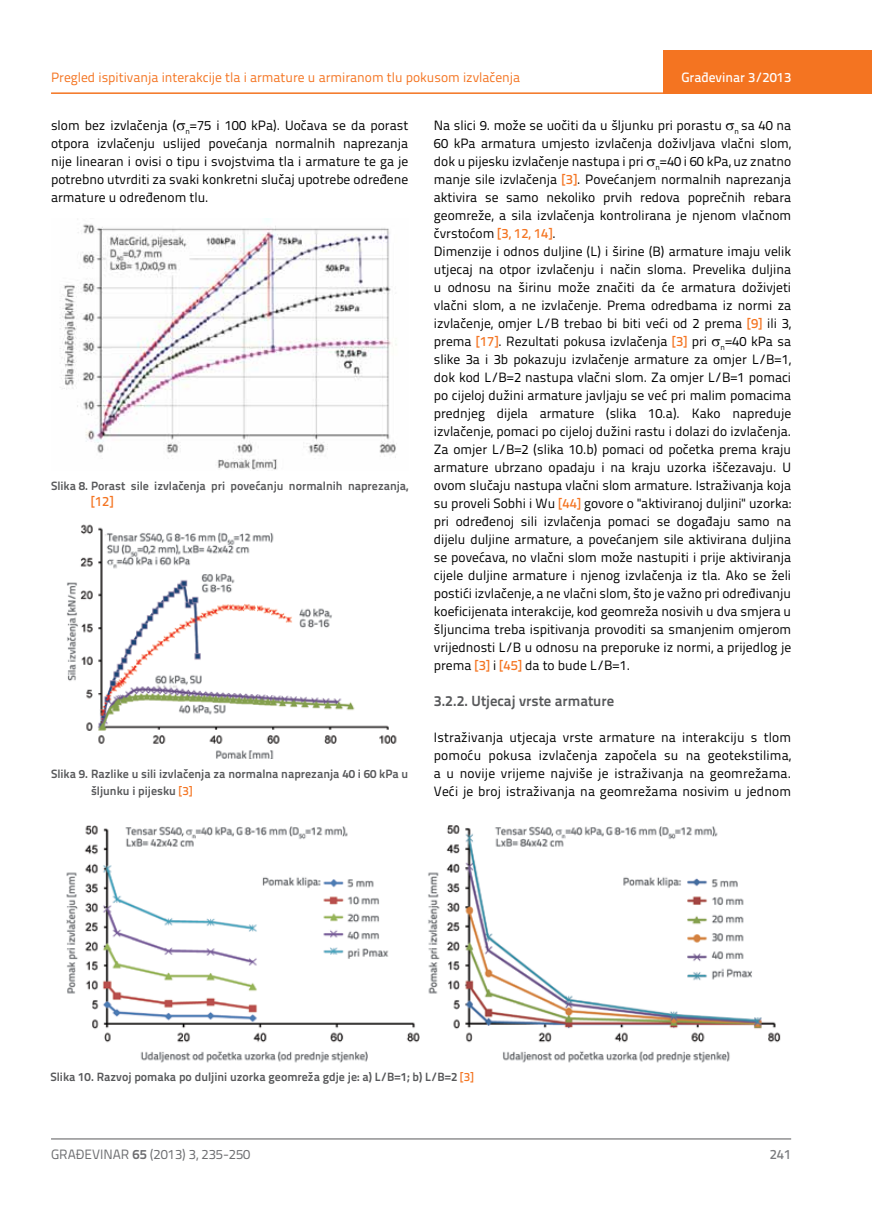
<style>
.page{position:relative;width:872px;height:1212px;background:#fff}
.page>*{position:absolute;margin:0;border:0;box-sizing:border-box;transform-origin:0 0}
.t1{font:700 14.7px "Titillium Text 22 L";color:#58595b}
.t2{font:13.5px/18px "Titillium Text 22 L";color:#000;text-align:justify}
.t3{font:13.5px "Titillium Text 22 L";color:#f47421}
.t4{font:13.5px "Titillium Text 22 L";color:#6d6e71}
.t5{font:500 13.5px "Titillium Text 22 L";color:#fff}
.t6{font:500 13.5px "Titillium Text 22 L";color:#f47421}
.t7{font:500 13.5px "Titillium Text 22 L";color:#797a7d}
.t8{font:700 12px/16.5px "Titillium Text 22 L";color:#58595b}
.s1{font-weight:500;color:#f47421}
.s2{font-weight:700}
</style>
<div class="page">
<hr style="left:51px;top:92px;width:821px;height:2px;background:#f47421">
<div style="left:663px;top:50px;width:209px;height:44px;background:#f47421"></div>
<hr style="left:51px;top:1139px;width:740px;height:1px;background:#58595b">
<img style="left:60px;top:218px;width:337px;height:252px">
<img style="left:67px;top:524px;width:330px;height:234px">
<img style="left:66px;top:825px;width:715px;height:238px">
<p class="t3" style="left:51px;top:68px;width:471px">Pregled ispitivanja interakcije tla i armature u armiranom tlu pokusom izvlačenja</p>
<p class="t2" style="left:51px;top:115px;width:359px">slom bez izvlačenja (▲<sub>n</sub>=75 i 100 kPa). Uočava se da porast otpora izvlačenju uslijed povećanja normalnih naprezanja nije linearan i ovisi o tipu i svojstvima tla i armature te ga je potrebno utvrditi za svaki konkretni slučaj upotrebe određene armature u određenom tlu.</p>
<p class="t5" style="left:681px;top:67px;width:111px">Građevinar 3/2013</p>
<p class="t2" style="left:434px;top:115px;width:359px;text-align:left">Na slici 9. može se uočiti da u šljunku pri porastu ▲<sub>n</sub> sa 40 na 60 kPa armatura umjesto izvlačenja doživljava vlačni slom, dok u pijesku izvlačenje nastupa i pri ▲<sub>n</sub>=40 i 60 kPa, uz znatno manje sile izvlačenja <span class="s1">[3]</span>. Povećanjem normalnih naprezanja aktivira se samo nekoliko prvih redova poprečnih rebara geomreže, a sila izvlačenja kontrolirana je njenom vlačnom čvrstoćom <span class="s1">[3, 12, 14]</span>.<br>Dimenzije i odnos duljine (L) i širine (B) armature imaju velik utjecaj na otpor izvlačenju i način sloma. Prevelika duljina u odnosu na širinu može značiti da će armatura doživjeti vlačni slom, a ne izvlačenje. Prema odredbama iz normi za izvlačenje, omjer L/B trebao bi biti veći od 2 prema <span class="s1">[9]</span> ili 3, prema <span class="s1">[17]</span>. Rezultati pokusa izvlačenja <span class="s1">[3]</span> pri ▲<sub>n</sub>=40 kPa sa slike 3a i 3b pokazuju izvlačenje armature za omjer L/B=1, dok kod L/B=2 nastupa vlačni slom. Za omjer L/B=1 pomaci po cijeloj dužini armature javljaju se već pri malim pomacima prednjeg dijela armature (slika 10.a). Kako napreduje izvlačenje, pomaci po cijeloj dužini rastu i dolazi do izvlačenja.<br>Za omjer L/B=2 (slika 10.b) pomaci od početka prema kraju armature ubrzano opadaju i na kraju uzorka iščezavaju. U ovom slučaju nastupa vlačni slom armature. Istraživanja koja su proveli Sobhi i Wu <span class="s1">[44]</span> govore o "aktiviranoj duljini" uzorka: pri određenoj sili izvlačenja pomaci se događaju samo na dijelu duljine armature, a povećanjem sile aktivirana duljina se povećava, no vlačni slom može nastupiti i prije aktiviranja cijele duljine armature i njenog izvlačenja iz tla. Ako se želi postići izvlačenje, a ne vlačni slom, što je važno pri određivanju koeficijenata interakcije, kod geomreža nosivih u dva smjera u šljuncima treba ispitivanja provoditi sa smanjenim omjerom vrijednosti L/B u odnosu na preporuke iz normi, a prijedlog je prema <span class="s1">[3]</span> i <span class="s1">[45]</span> da to bude L/B=1.</p>
<p class="t1" style="left:434px;top:689px;width:182px">3.2.2. Utjecaj vrste armature</p>
<p class="t2" style="left:434px;top:728px;width:359px">Istraživanja utjecaja vrste armature na interakciju s tlom pomoću pokusa izvlačenja započela su na geotekstilima, a u novije vrijeme najviše je istraživanja na geomrežama.<br>Veći je broj istraživanja na geomrežama nosivim u jednom</p>
<p class="t8" style="left:51px;top:477px;width:359px">Slika 8. Porast sile izvlačenja pri povećanju normalnih naprezanja,</p>
<p class="t6" style="left:91px;top:491px;width:24px">[12]</p>
<p class="t8" style="left:91px;top:765px;width:319px;text-indent:-40px">Slika 9. Razlike u sili izvlačenja za normalna naprezanja 40 i 60 kPa u šljunku i pijesku <span class="s1">[3]</span></p>
<p class="t8" style="left:50px;top:1067px;width:425px">Slika 10. Razvoj pomaka po duljini uzorka geomreža gdje je: a) L/B=1; b) L/B=2 <span class="s1">[3]</span></p>
<p class="t4" style="left:51px;top:1144px;width:201px">GRAĐEVINAR <span class="s2">65</span> (2013) 3, 235-250</p>
<p class="t7" style="left:769px;top:1144px;width:23px">241</p>
</div>
